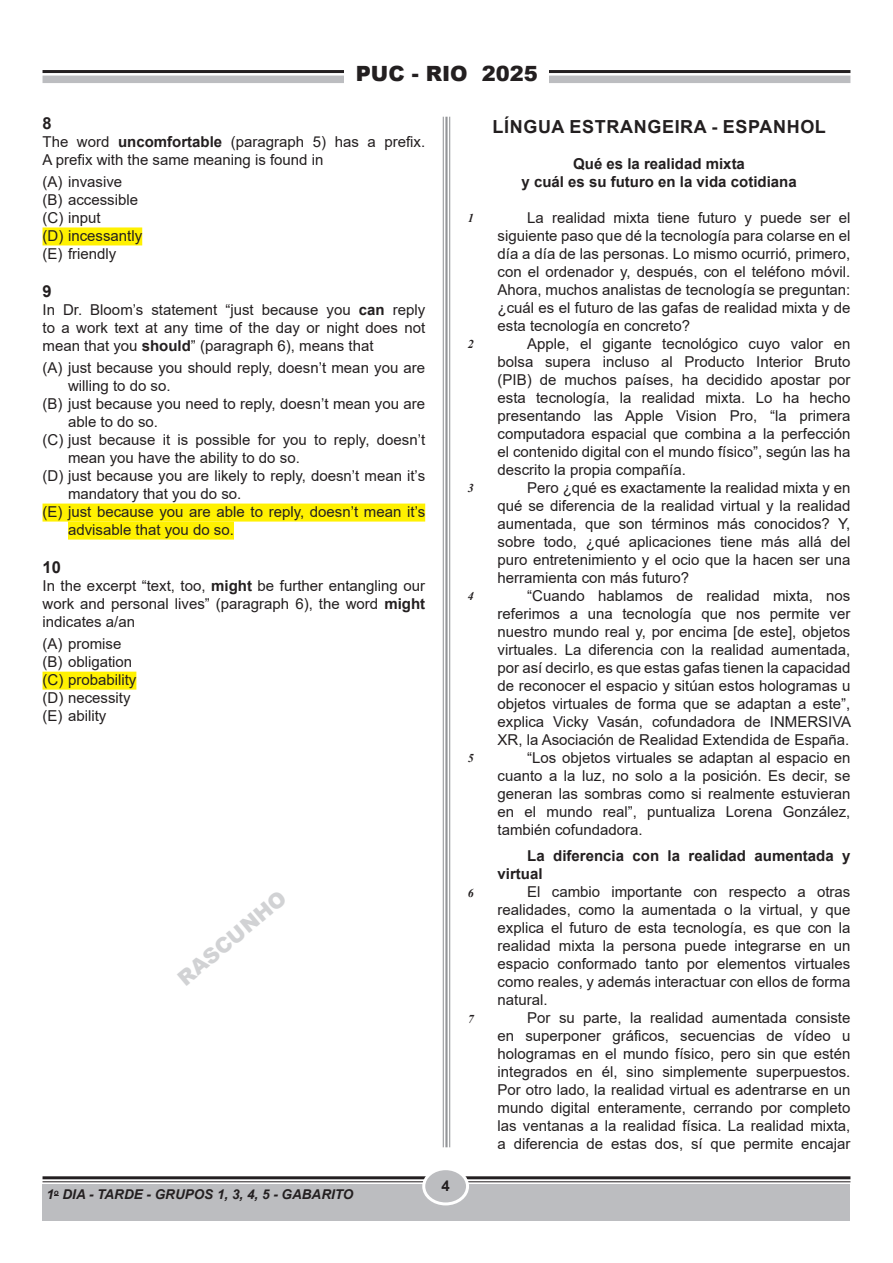
<style>
.page{position:relative;width:893px;height:1263px;background:#fff}
.page>*{position:absolute;margin:0;border:0;box-sizing:border-box;transform-origin:0 0}
.t1{font:900 21px "Arial";color:#231f20}
.RSCUNHO_MÉDIO{font:900 21px "Arial";color:#d1d2d4}
.TÍTULO{font:700 18px "Arial";letter-spacing:.035em;color:#231f20}
.NÚMERO{font:700 16.5px "Arial";color:#231f20}
.TEXTO_NUMERADO_INGLÊS{font:15px/18px "Arial";color:#231f20;text-align:justify}
.OPÇÕES{font:15px/18px "Arial";color:#231f20}
.TEXTO{font:15px/18px "Arial";color:#231f20;text-align:justify}
.OPÇÃO_A{font:15px/18px "Arial";color:#231f20}
.TEXTO-2{font:700 15px/18px "Arial";color:#231f20;text-align:center}
.TEXTO_NUMERADO_INGLÊS-2{font:700 15px/18px "Arial";color:#231f20}
.t2{font:italic 700 13.5px "Arial";color:#231f20}
.NÚMERO_DA_LINHA{font:italic 700 12px "Times New Roman";color:#231f20}
.s1{font-weight:700}
</style>
<div class="page">
<hr style="left:43px;top:1176px;width:807px;height:3px;background:#231f20">
<hr style="left:43px;top:1181px;width:807px;height:1px;background:#231f20">
<div style="left:43px;top:1184px;width:807px;height:36px;background:#bcbdc0"></div>
<hr style="left:449px;top:117px;width:1px;height:1030px;background:#939598">
<hr style="left:445px;top:117px;width:3px;height:1030px;background:#939598">
<hr style="left:443px;top:117px;width:1px;height:1030px;background:#939598">
<div style="left:424px;top:1169px;width:43px;height:35px;background:#bcbdc0;border-radius:50%"></div>
<div style="left:422px;top:1167px;width:47px;height:38px;border:3px solid #fff;border-radius:50%"></div>
<hr style="left:43px;top:70px;width:807px;height:3px;background:#231f20">
<div style="left:43px;top:76px;width:807px;height:7px;background:#bcbdc0"></div>
<div style="left:344px;top:43px;width:205px;height:60px;background:#fff"></div>
<div style="left:43px;top:227px;width:99px;height:18px;background:#fff101"></div>
<div style="left:43px;top:504px;width:382px;height:18px;background:#fff101"></div>
<div style="left:68px;top:522px;width:166px;height:18px;background:#fff101"></div>
<div style="left:43px;top:672px;width:93px;height:18px;background:#fff101"></div>
<h1 class="t1" style="left:356px;top:59px;width:183px">PUC - RIO 2025</h1>
<p class="NÚMERO" style="left:43px;top:111px;width:11px">8</p>
<p class="TEXTO" style="left:43px;top:132px;width:384px">The word <span class="s1">uncomfortable</span> (paragraph 5) has a prefix.<br>A prefix with the same meaning is found in</p>
<p class="OPÇÃO_A" style="left:43px;top:173px;width:81px">(A) invasive</p>
<p class="OPÇÕES" style="left:43px;top:191px;width:97px">(B) accessible</p>
<p class="OPÇÕES" style="left:43px;top:209px;width:60px">(C) input</p>
<p class="OPÇÕES" style="left:43px;top:227px;width:101px">(D) incessantly</p>
<p class="OPÇÕES" style="left:43px;top:245px;width:75px">(E) friendly</p>
<p class="NÚMERO" style="left:43px;top:279px;width:11px">9</p>
<p class="TEXTO" style="left:43px;top:300px;width:384px">In Dr. Bloom’s statement “just because you <span class="s1">can</span> reply to a work text at any time of the day or night does not mean that you <span class="s1">should</span>” (paragraph 6), means that</p>
<p class="OPÇÃO_A" style="left:68px;top:359px;width:359px;text-indent:-26px">(A) just because you should reply, doesn’t mean you are willing to do so.</p>
<p class="OPÇÕES" style="left:68px;top:395px;width:359px;text-indent:-26px">(B) just because you need to reply, doesn’t mean you are able to do so.</p>
<p class="OPÇÕES" style="left:68px;top:431px;width:359px;text-indent:-26px">(C) just because it is possible for you to reply, doesn’t mean you have the ability to do so.</p>
<p class="OPÇÕES" style="left:68px;top:467px;width:359px;text-indent:-26px">(D) just because you are likely to reply, doesn’t mean it’s mandatory that you do so.</p>
<p class="OPÇÕES" style="left:68px;top:503px;width:359px;text-indent:-26px">(E) just because you are able to reply, doesn’t mean it’s advisable that you do so.</p>
<p class="NÚMERO" style="left:43px;top:555px;width:20px">10</p>
<p class="TEXTO" style="left:43px;top:576px;width:384px">In the excerpt “text, too, <span class="s1">might</span> be further entangling our work and personal lives” (paragraph 6), the word <span class="s1">might </span>indicates a/an</p>
<p class="OPÇÃO_A" style="left:43px;top:635px;width:80px">(A) promise</p>
<p class="OPÇÕES" style="left:43px;top:653px;width:91px">(B) obligation</p>
<p class="OPÇÕES" style="left:43px;top:671px;width:95px">(C) probability</p>
<p class="OPÇÕES" style="left:43px;top:689px;width:90px">(D) necessity</p>
<p class="OPÇÕES" style="left:43px;top:707px;width:65px">(E) ability</p>
<p class="NÚMERO_DA_LINHA" style="left:468px;top:210px;width:7px">1</p>
<p class="NÚMERO_DA_LINHA" style="left:468px;top:336px;width:7px">2</p>
<p class="NÚMERO_DA_LINHA" style="left:468px;top:480px;width:7px">3</p>
<p class="NÚMERO_DA_LINHA" style="left:468px;top:588px;width:7px">4</p>
<p class="NÚMERO_DA_LINHA" style="left:468px;top:750px;width:7px">5</p>
<p class="RSCUNHO_MÉDIO" style="left:171px;top:969px;width:136px;rotate:-40deg">RASCUNHO</p>
<p class="NÚMERO_DA_LINHA" style="left:468px;top:884px;width:7px">6</p>
<p class="NÚMERO_DA_LINHA" style="left:468px;top:1010px;width:7px">7</p>
<p class="t2" style="left:46px;top:1185px;width:308px">1<sup>o</sup> DIA - TARDE - GRUPOS 1, 3, 4, 5 - GABARITO</p>
<p class="TEXTO-2" style="left:441px;top:1176px;width:10px">4</p>
<p class="TÍTULO" style="left:492px;top:113px;width:335px">LÍNGUA ESTRANGEIRA - ESPANHOL</p>
<p class="TEXTO-2" style="left:522px;top:154px;width:277px">Qué es la realidad mixta<br>y cuál es su futuro en la vida cotidiana</p>
<p class="TEXTO_NUMERADO_INGLÊS" style="left:497px;top:208px;width:354px;text-indent:30px">La realidad mixta tiene futuro y puede ser el siguiente paso que dé la tecnología para colarse en el día a día de las personas. Lo mismo ocurrió, primero, con el ordenador y, después, con el teléfono móvil.<br>Ahora, muchos analistas de tecnología se preguntan: ¿cuál es el futuro de las gafas de realidad mixta y de esta tecnología en concreto?</p>
<p class="TEXTO_NUMERADO_INGLÊS" style="left:497px;top:334px;width:354px;text-indent:30px">Apple, el gigante tecnológico cuyo valor en bolsa supera incluso al Producto Interior Bruto (PIB) de muchos países, ha decidido apostar por esta tecnología, la realidad mixta. Lo ha hecho presentando las Apple Vision Pro, “la primera computadora espacial que combina a la perfección el contenido digital con el mundo físico”, según las ha descrito la propia compañía.</p>
<p class="TEXTO_NUMERADO_INGLÊS" style="left:497px;top:478px;width:354px;text-indent:30px">Pero ¿qué es exactamente la realidad mixta y en qué se diferencia de la realidad virtual y la realidad aumentada, que son términos más conocidos? Y, sobre todo, ¿qué aplicaciones tiene más allá del puro entretenimiento y el ocio que la hacen ser una herramienta con más futuro?</p>
<p class="TEXTO_NUMERADO_INGLÊS" style="left:497px;top:586px;width:355px;text-indent:30px">“Cuando hablamos de realidad mixta, nos referimos a una tecnología que nos permite ver nuestro mundo real y, por encima [de este], objetos virtuales. La diferencia con la realidad aumentada, por así decirlo, es que estas gafas tienen la capacidad de reconocer el espacio y sitúan estos hologramas u objetos virtuales de forma que se adaptan a este”, explica Vicky Vasán, cofundadora de INMERSIVA XR, la Asociación de Realidad Extendida de España.</p>
<p class="TEXTO_NUMERADO_INGLÊS" style="left:497px;top:748px;width:354px;text-indent:30px">“Los objetos virtuales se adaptan al espacio en cuanto a la luz, no solo a la posición. Es decir, se generan las sombras como si realmente estuvieran en el mundo real”, puntualiza Lorena González, también cofundadora.</p>
<p class="TEXTO_NUMERADO_INGLÊS-2" style="left:497px;top:847px;width:354px;text-indent:30px">La diferencia con la realidad aumentada y virtual</p>
<p class="TEXTO_NUMERADO_INGLÊS" style="left:497px;top:883px;width:354px;text-indent:30px">El cambio importante con respecto a otras realidades, como la aumentada o la virtual, y que explica el futuro de esta tecnología, es que con la realidad mixta la persona puede integrarse en un espacio conformado tanto por elementos virtuales como reales, y además interactuar con ellos de forma natural.</p>
<p class="TEXTO_NUMERADO_INGLÊS" style="left:497px;top:1009px;width:354px;text-indent:30px">Por su parte, la realidad aumentada consiste en superponer gráficos, secuencias de vídeo u hologramas en el mundo físico, pero sin que estén integrados en él, sino simplemente superpuestos.<br>Por otro lado, la realidad virtual es adentrarse en un mundo digital enteramente, cerrando por completo las ventanas a la realidad física. La realidad mixta, a diferencia de estas dos, sí que permite encajar</p>
</div>
